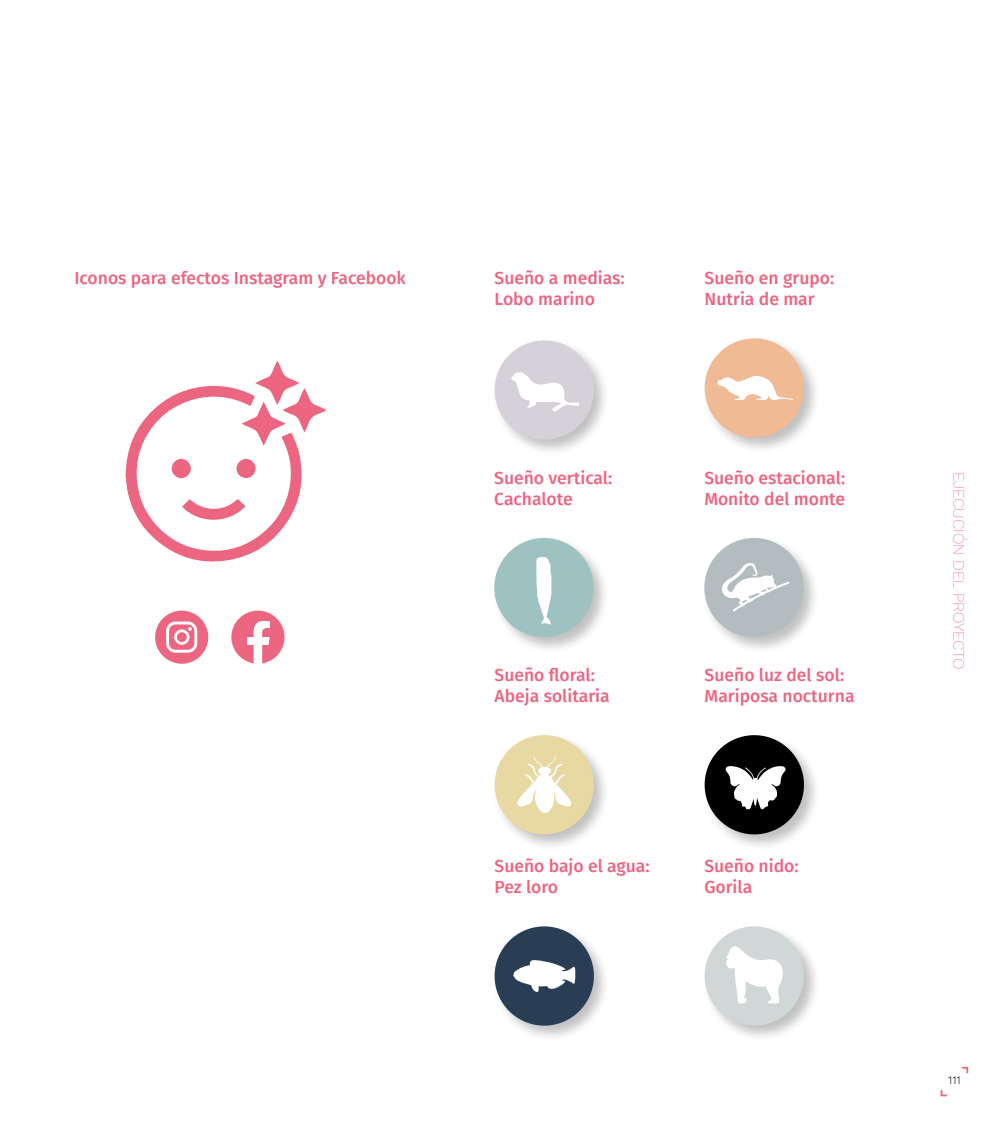
<style>
.page{position:relative;width:993px;height:1141px;background:#fff}
.page>*{position:absolute;margin:0;border:0;box-sizing:border-box;transform-origin:0 0}
.t1{font:500 17.5px/21px "Fira Sans";color:#ec6581}
.t2{font:15.75px "Work Sans";color:#ec6581}
.t3{font:11.55px "Work Sans";color:#000}
</style>
<div class="page">
<svg style="left:961px;top:1066px;width:7px;height:8px"></svg>
<svg style="left:940px;top:1090px;width:7px;height:7px"></svg>
<div style="left:491px;top:732px;width:119px;height:119px;background:#000;opacity:.25"></div>
<svg style="left:494px;top:735px;width:99px;height:99px"></svg>
<div style="left:491px;top:535px;width:119px;height:119px;background:#000;opacity:.25"></div>
<svg style="left:494px;top:538px;width:99px;height:99px"></svg>
<div style="left:491px;top:923px;width:119px;height:119px;background:#000;opacity:.25"></div>
<svg style="left:494px;top:926px;width:99px;height:100px"></svg>
<div style="left:701px;top:732px;width:119px;height:119px;background:#000;opacity:.25"></div>
<svg style="left:704px;top:735px;width:99px;height:99px"></svg>
<div style="left:491px;top:337px;width:119px;height:119px;background:#000;opacity:.25"></div>
<svg style="left:494px;top:340px;width:99px;height:100px"></svg>
<div style="left:701px;top:923px;width:119px;height:119px;background:#000;opacity:.25"></div>
<svg style="left:704px;top:926px;width:99px;height:100px"></svg>
<div style="left:701px;top:535px;width:119px;height:119px;background:#000;opacity:.25"></div>
<svg style="left:704px;top:538px;width:99px;height:99px"></svg>
<div style="left:155px;top:611px;width:53px;height:53px;background:#ec6581;border-radius:50%"></div>
<svg style="left:166px;top:622px;width:31px;height:31px"></svg>
<svg style="left:231px;top:611px;width:53px;height:53px"></svg>
<svg style="left:125px;top:361px;width:201px;height:201px"></svg>
<div style="left:171px;top:459px;width:20px;height:19px;background:#ec6581;border-radius:50%"></div>
<div style="left:236px;top:459px;width:19px;height:19px;background:#ec6581;border-radius:50%"></div>
<div style="left:701px;top:335px;width:119px;height:119px;background:#000;opacity:.25"></div>
<svg style="left:704px;top:338px;width:99px;height:100px"></svg>
<p class="t1" style="left:494px;top:267px;width:132px">Sueño a medias:<br>Lobo marino</p>
<p class="t1" style="left:74px;top:267px;width:333px">Iconos para efectos Instagram y Facebook</p>
<p class="t1" style="left:704px;top:267px;width:131px">Sueño en grupo:<br>Nutria de mar</p>
<p class="t1" style="left:494px;top:466px;width:120px">Sueño vertical:<br>Cachalote</p>
<p class="t1" style="left:704px;top:466px;width:142px">Sueño estacional:<br>Monito del monte</p>
<p class="t1" style="left:494px;top:664px;width:117px">Sueño floral:<br>Abeja solitaria</p>
<p class="t1" style="left:704px;top:664px;width:151px">Sueño luz del sol:<br>Mariposa nocturna</p>
<p class="t1" style="left:494px;top:855px;width:157px">Sueño bajo el agua:<br>Pez loro</p>
<p class="t1" style="left:704px;top:855px;width:96px">Sueño nido:<br>Gorila</p>
<p class="t2" style="left:970px;top:472px;width:199px;rotate:90deg">EJECUCIÓN DEL PROYECTO</p>
<p class="t3" style="left:947px;top:1071px;width:14px">111</p>
</div>
